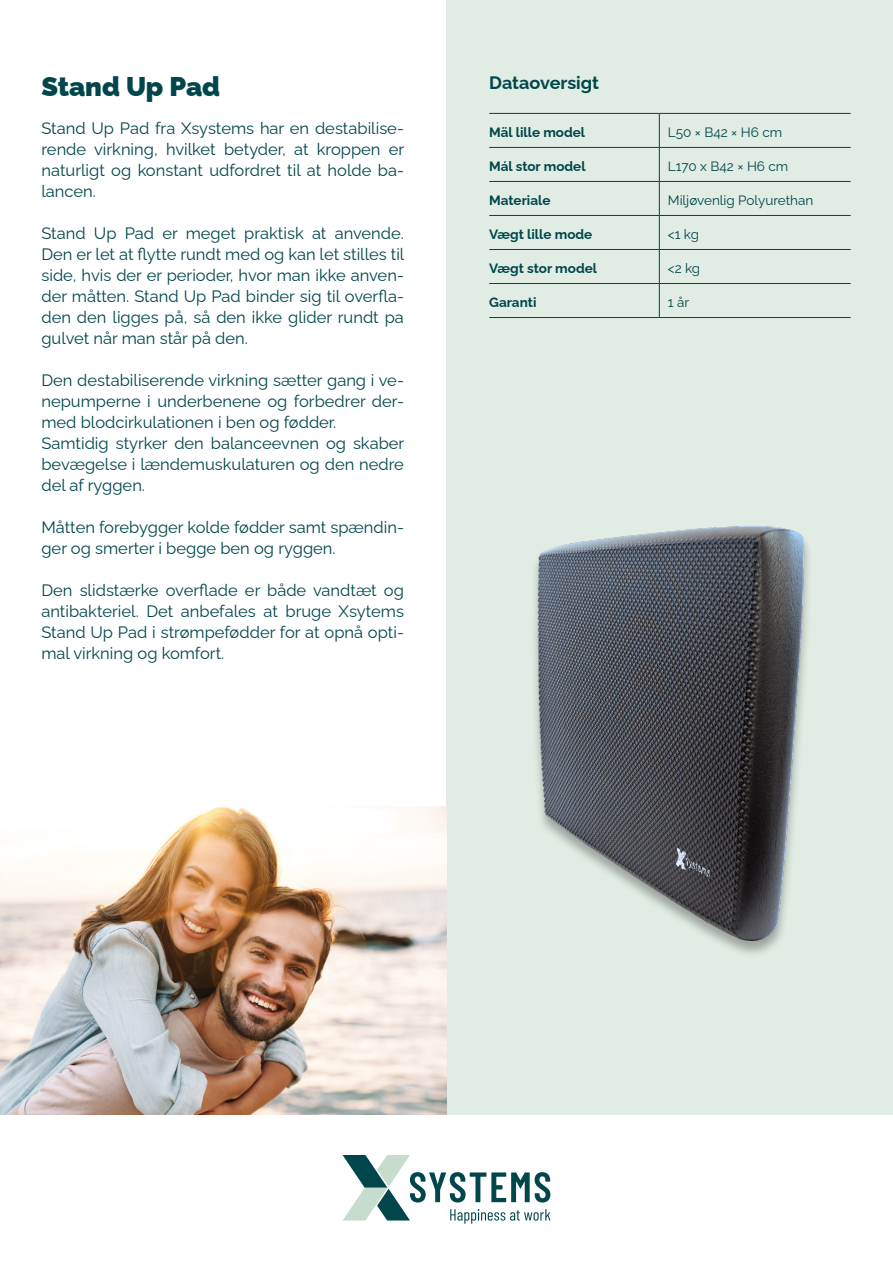
<style>
.page{position:relative;width:893px;height:1263px;background:#fff}
.page>*{position:absolute;margin:0;border:0;box-sizing:border-box;transform-origin:0 0}
.t1{font:900 27px "Raleway";color:#00464b}
.t2{font:700 18px "Raleway";color:#00464b}
.t3{font:16.5px/21px "Raleway";color:#00464b;text-align:justify}
.t4{font:700 13.5px "Raleway";color:#00464b}
.t5{font:13.5px "Raleway";color:#00464b}
</style>
<div class="page">
<div style="left:446px;top:0;width:447px;height:1114px;background:#e1ede4"></div>
<svg style="left:343px;top:1155px;width:207px;height:69px"></svg>
<img style="left:0;top:807px;width:446px;height:307px">
<hr style="left:489px;top:113px;width:170px;height:1px;background:#00464b">
<hr style="left:659px;top:113px;width:192px;height:1px;background:#00464b">
<hr style="left:659px;top:114px;width:1px;height:33px;background:#00464b">
<hr style="left:489px;top:147px;width:170px;height:1px;background:#00464b">
<hr style="left:659px;top:147px;width:192px;height:1px;background:#00464b">
<hr style="left:659px;top:148px;width:1px;height:33px;background:#00464b">
<hr style="left:489px;top:181px;width:170px;height:1px;background:#00464b">
<hr style="left:659px;top:181px;width:192px;height:1px;background:#00464b">
<hr style="left:659px;top:182px;width:1px;height:33px;background:#00464b">
<hr style="left:489px;top:215px;width:170px;height:1px;background:#00464b">
<hr style="left:659px;top:215px;width:192px;height:1px;background:#00464b">
<hr style="left:659px;top:216px;width:1px;height:33px;background:#00464b">
<hr style="left:489px;top:249px;width:170px;height:1px;background:#00464b">
<hr style="left:659px;top:249px;width:192px;height:1px;background:#00464b">
<hr style="left:659px;top:250px;width:1px;height:33px;background:#00464b">
<hr style="left:489px;top:283px;width:170px;height:1px;background:#00464b">
<hr style="left:659px;top:283px;width:192px;height:1px;background:#00464b">
<hr style="left:659px;top:284px;width:1px;height:33px;background:#00464b">
<hr style="left:489px;top:317px;width:170px;height:1px;background:#00464b">
<hr style="left:659px;top:317px;width:192px;height:1px;background:#00464b">
<img style="left:312px;top:526px;width:497px;height:475px">
<p class="t1" style="left:41px;top:65px;width:180px">Stand Up Pad</p>
<p class="t3" style="left:41px;top:116px;width:364px">Stand Up Pad fra Xsystems har en destabilise&shy;rende virkning, hvilket betyder, at kroppen er naturligt og konstant udfordret til at holde ba&shy;lancen.</p>
<p class="t3" style="left:41px;top:221px;width:364px">Stand Up Pad er meget praktisk at anvende.<br>Den er let at flytte rundt med og kan let stilles til side, hvis der er perioder, hvor man ikke anven&shy;der måtten. Stand Up Pad binder sig til overfla&shy;den den ligges på, så den ikke glider rundt pa gulvet når man står på den.</p>
<p class="t3" style="left:41px;top:368px;width:364px">Den destabiliserende virkning sætter gang i ve&shy;nepumperne i underbenene og forbedrer der&shy;med blodcirkulationen i ben og fødder.</p>
<p class="t3" style="left:41px;top:431px;width:364px">Samtidig styrker den balanceevnen og skaber bevægelse i lændemuskulaturen og den nedre del af ryggen.</p>
<p class="t3" style="left:41px;top:515px;width:364px">Måtten forebygger kolde fødder samt spændin&shy;ger og smerter i begge ben og ryggen.</p>
<p class="t3" style="left:41px;top:578px;width:364px">Den slidstærke overflade er både vandtæt og antibakteriel. Det anbefales at bruge Xsytems Stand Up Pad i strømpefødder for at opnå opti&shy;mal virkning og komfort.</p>
<p class="t2" style="left:489px;top:69px;width:111px">Dataoversigt</p>
<p class="t4" style="left:489px;top:121px;width:97px">Mäl lille model</p>
<p class="t5" style="left:668px;top:121px;width:116px">L50 × B42 × H6 cm</p>
<p class="t4" style="left:489px;top:155px;width:98px">Mál stor model</p>
<p class="t5" style="left:668px;top:155px;width:122px">L170 x B42 × H6 cm</p>
<p class="t4" style="left:489px;top:189px;width:63px">Materiale</p>
<p class="t5" style="left:668px;top:189px;width:147px">Miljøvenlig Polyurethan</p>
<p class="t4" style="left:489px;top:223px;width:105px">Vægt lille mode</p>
<p class="t5" style="left:668px;top:223px;width:33px">&lt;1 kg</p>
<p class="t4" style="left:489px;top:257px;width:109px">Vægt stor model</p>
<p class="t5" style="left:668px;top:257px;width:34px">&lt;2 kg</p>
<p class="t4" style="left:489px;top:291px;width:49px">Garanti</p>
<p class="t5" style="left:668px;top:291px;width:23px">1 år</p>
</div>
